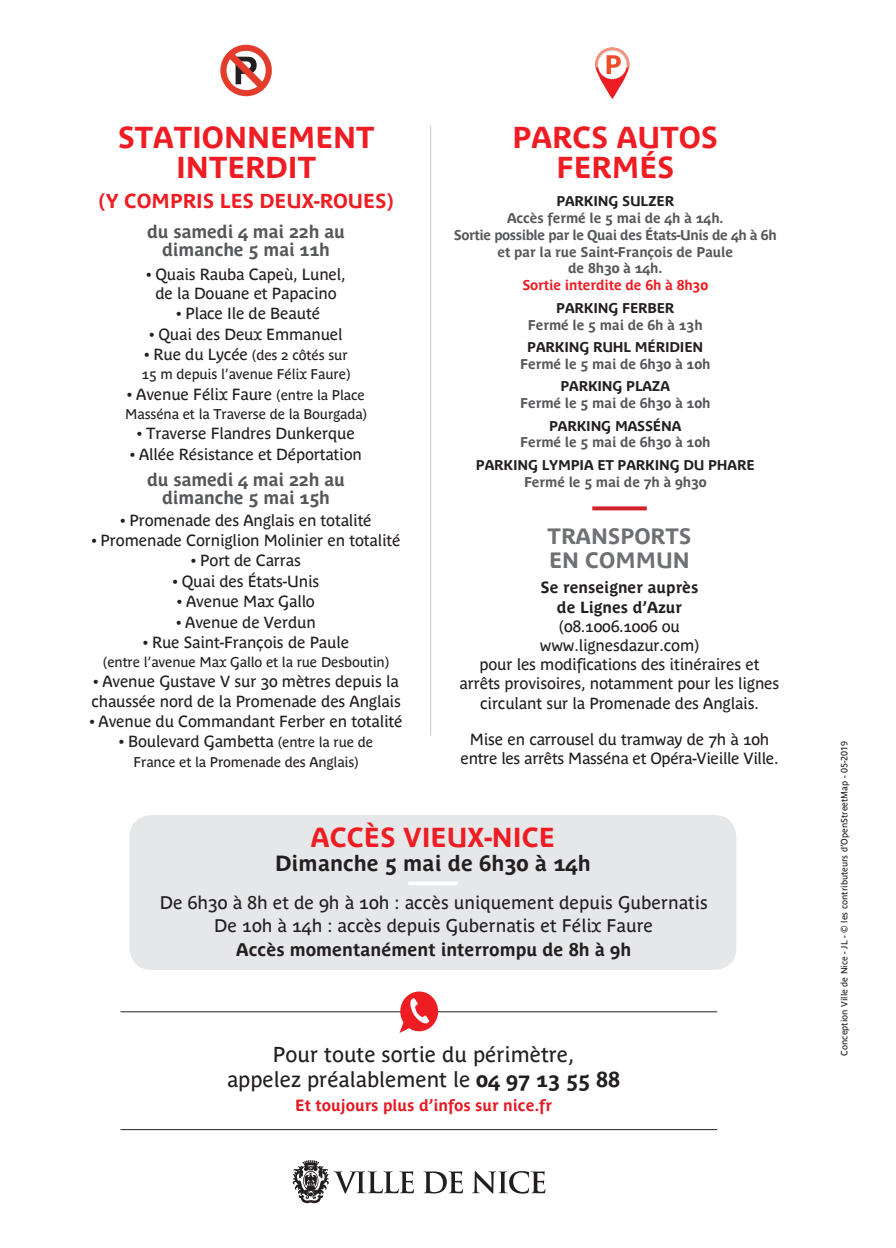
<style>
.page{position:relative;width:896px;height:1248px;background:#fff}
.page>*{position:absolute;margin:0;border:0;box-sizing:border-box;transform-origin:0 0}
.t1{font:700 30px/30px "Parisine Plus";color:#ee1d23;text-align:center}
.t2{font:700 27.2px "Parisine Plus";color:#ee1d23}
.t3{font:700 22px/24px "Parisine Plus";color:#6f7073}
.t4{font:700 21.8px "Parisine Plus";color:#231f20}
.t5{font:21.4px "Parisine Plus";color:#231f20}
.t6{font:700 20px "Parisine Plus";color:#ee1d23}
.t7{font:18.2px "Parisine Plus";color:#231f20}
.t8{font:700 18.2px "Parisine Plus";color:#231f20}
.t9{font:700 18px/18px "Parisine Plus";letter-spacing:-.01em;color:#57585a;text-align:center}
.t10{font:16px/19.2px "Parisine Plus";letter-spacing:-.01em;color:#231f20;text-align:center}
.t11{font:700 16px "Parisine Plus";color:#e51a23}
.t12{font:700 14px/16.8px "Parisine Plus";letter-spacing:-.01em;color:#57585a;text-align:center}
.t13{font:14px/19.2px "Parisine Plus";letter-spacing:-.01em;color:#231f20}
.t14{font:700 14px/16.8px "Parisine Plus";letter-spacing:-.01em;color:#231f20;text-align:center}
.t15{font:9px "Parisine";color:#231f20}
.s1{font-size:16px}
.s2{font-size:14px}
.s3{color:#231f20}
.s4{color:#ee1d23}
.s5{color:#57585a}
.s6{font-weight:700}
</style>
<div class="page">
<svg style="left:293px;top:1160px;width:121px;height:43px"></svg>
<svg style="left:423px;top:1171px;width:40px;height:22px"></svg>
<svg style="left:472px;top:1171px;width:73px;height:22px"></svg>
<div style="left:130px;top:815px;width:606px;height:154px;background:#e6e7e9;border-radius:22px"></div>
<hr style="left:430px;top:126px;width:1px;height:609px;background:#c7c8ca">
<svg style="left:408px;top:882px;width:50px;height:3px"></svg>
<svg style="left:592px;top:506px;width:55px;height:4px"></svg>
<svg style="left:220px;top:45px;width:52px;height:51px"></svg>
<svg style="left:595px;top:48px;width:34px;height:51px"></svg>
<div style="left:598px;top:51px;width:28px;height:28px;background:#fff;border-radius:50%"></div>
<svg style="left:595px;top:48px;width:34px;height:26px"></svg>
<hr style="left:120px;top:1128px;width:597px;height:1px;background:#231f20">
<hr style="left:120px;top:1011px;width:597px;height:1px;background:#231f20">
<svg style="left:399px;top:991px;width:39px;height:41px"></svg>
<p class="t1" style="left:118px;top:122px;width:258px">STATIONNEMENT<br>INTERDIT</p>
<p class="t6" style="left:99px;top:189px;width:296px">(Y COMPRIS LES DEUX-ROUES)</p>
<p class="t9" style="left:147px;top:223px;width:200px">du samedi 4 mai 22h au dimanche 5 mai 11h</p>
<p class="t10" style="left:147px;top:264px;width:201px">• Quais Rauba Capeù, Lunel, de la Douane et Papacino</p>
<p class="t10" style="left:176px;top:304px;width:145px">• Place Ile de Beauté</p>
<p class="t10" style="left:149px;top:324px;width:195px">• Quai des Deux Emmanuel</p>
<p class="t13" style="left:142px;top:345px;width:210px"><span class="s1">• Rue du Lycée</span> (des 2 côtés sur<br>15 m depuis l’avenue Félix Faure)</p>
<p class="t10" style="left:127px;top:384px;width:239px">• Avenue Félix Faure <span class="s2">(entre la Place</span></p>
<p class="t13" style="left:125px;top:404px;width:243px">Masséna et la Traverse de la Bourgada)</p>
<p class="t10" style="left:137px;top:424px;width:219px">• Traverse Flandres Dunkerque</p>
<p class="t10" style="left:130px;top:444px;width:233px">• Allée Résistance et Déportation</p>
<p class="t9" style="left:147px;top:470px;width:200px">du samedi 4 mai 22h au dimanche 5 mai 15h</p>
<p class="t10" style="left:120px;top:510px;width:253px">• Promenade des Anglais en totalité</p>
<p class="t10" style="left:92px;top:531px;width:310px">• Promenade Corniglion Molinier en totalité</p>
<p class="t10" style="left:191px;top:551px;width:111px">• Port de Carras</p>
<p class="t10" style="left:173px;top:571px;width:148px">• Quai des États-Unis</p>
<p class="t10" style="left:177px;top:592px;width:139px">• Avenue Max Gallo</p>
<p class="t10" style="left:176px;top:612px;width:141px">• Avenue de Verdun</p>
<p class="t10" style="left:143px;top:632px;width:208px">• Rue Saint-François de Paule</p>
<p class="t13" style="left:103px;top:652px;width:287px">(entre l’avenue Max Gallo et la rue Desboutin)</p>
<p class="t10" style="left:91px;top:672px;width:311px;text-align:left">• Avenue Gustave V sur 30 mètres depuis la chaussée nord de la Promenade des Anglais</p>
<p class="t10" style="left:90px;top:711px;width:314px">• Avenue du Commandant Ferber en totalité</p>
<p class="t10" style="left:119px;top:732px;width:255px">• Boulevard Gambetta <span class="s2">(entre la rue de</span></p>
<p class="t13" style="left:134px;top:752px;width:227px">France et la Promenade des Anglais)</p>
<p class="t1" style="left:512px;top:122px;width:207px">PARCS AUTOS<br>FERMÉS</p>
<p class="t12" style="left:454px;top:193px;width:324px"><span class="s3">PARKING SULZER<br></span>Accès fermé le 5 mai de 4h à 14h.<br>Sortie possible par le Quai des États-Unis de 4h à 6h et par la rue Saint-François de Paule<br>de 8h30 à 14h.<br><span class="s4">Sortie interdite de 6h à 8h30</span></p>
<p class="t12" style="left:528px;top:299px;width:176px"><span class="s3">PARKING FERBER<br></span>Fermé le 5 mai de 6h à 13h</p>
<p class="t12" style="left:520px;top:338px;width:192px"><span class="s3">PARKING RUHL MÉRIDIEN<br></span>Fermé le 5 mai de 6h30 à 10h</p>
<p class="t12" style="left:520px;top:378px;width:192px"><span class="s3">PARKING PLAZA<br></span>Fermé le 5 mai de 6h30 à 10h</p>
<p class="t12" style="left:520px;top:417px;width:192px"><span class="s3">PARKING MASSÉNA<br></span>Fermé le 5 mai de 6h30 à 10h</p>
<p class="t14" style="left:476px;top:456px;width:280px">PARKING LYMPIA ET PARKING DU PHARE<br><span class="s5">Fermé le 5 mai de 7h à 9h30</span></p>
<p class="t3" style="left:547px;top:524px;width:145px">TRANSPORTS<br>EN COMMUN</p>
<p class="t10" style="left:460px;top:578px;width:321px"><span class="s6">Se renseigner auprès<br>de Lignes d’Azur<br></span>(08.1006.1006 ou<br>www.lignesdazur.com)<br>pour les modifications des itinéraires et arrêts provisoires, notamment pour les lignes circulant sur la Promenade des Anglais.</p>
<p class="t10" style="left:460px;top:729px;width:319px">Mise en carrousel du tramway de 7h à 10h entre les arrêts Masséna et Opéra-Vieille Ville.</p>
<p class="t2" style="left:311px;top:821px;width:245px">ACCÈS VIEUX-NICE</p>
<p class="t4" style="left:275px;top:850px;width:317px">Dimanche 5 mai de 6h30 à 14h</p>
<p class="t7" style="left:160px;top:892px;width:549px">De 6h30 à 8h et de 9h à 10h : accès uniquement depuis Gubernatis</p>
<p class="t7" style="left:214px;top:915px;width:440px">De 10h à 14h : accès depuis Gubernatis et Félix Faure</p>
<p class="t8" style="left:236px;top:938px;width:396px">Accès momentanément interrompu de 8h à 9h</p>
<p class="t5" style="left:273px;top:1041px;width:303px">Pour toute sortie du périmètre,</p>
<p class="t5" style="left:227px;top:1067px;width:394px">appelez préalablement le <span class="s6">04 97 13 55 88</span></p>
<p class="t11" style="left:295px;top:1095px;width:258px">Et toujours plus d’infos sur nice.fr</p>
<p class="t15" style="left:839px;top:1055px;width:317px;rotate:-90deg">Conception Ville de Nice - JL - © les contributeurs d’OpenStreetMap - 05-2019</p>
</div>
